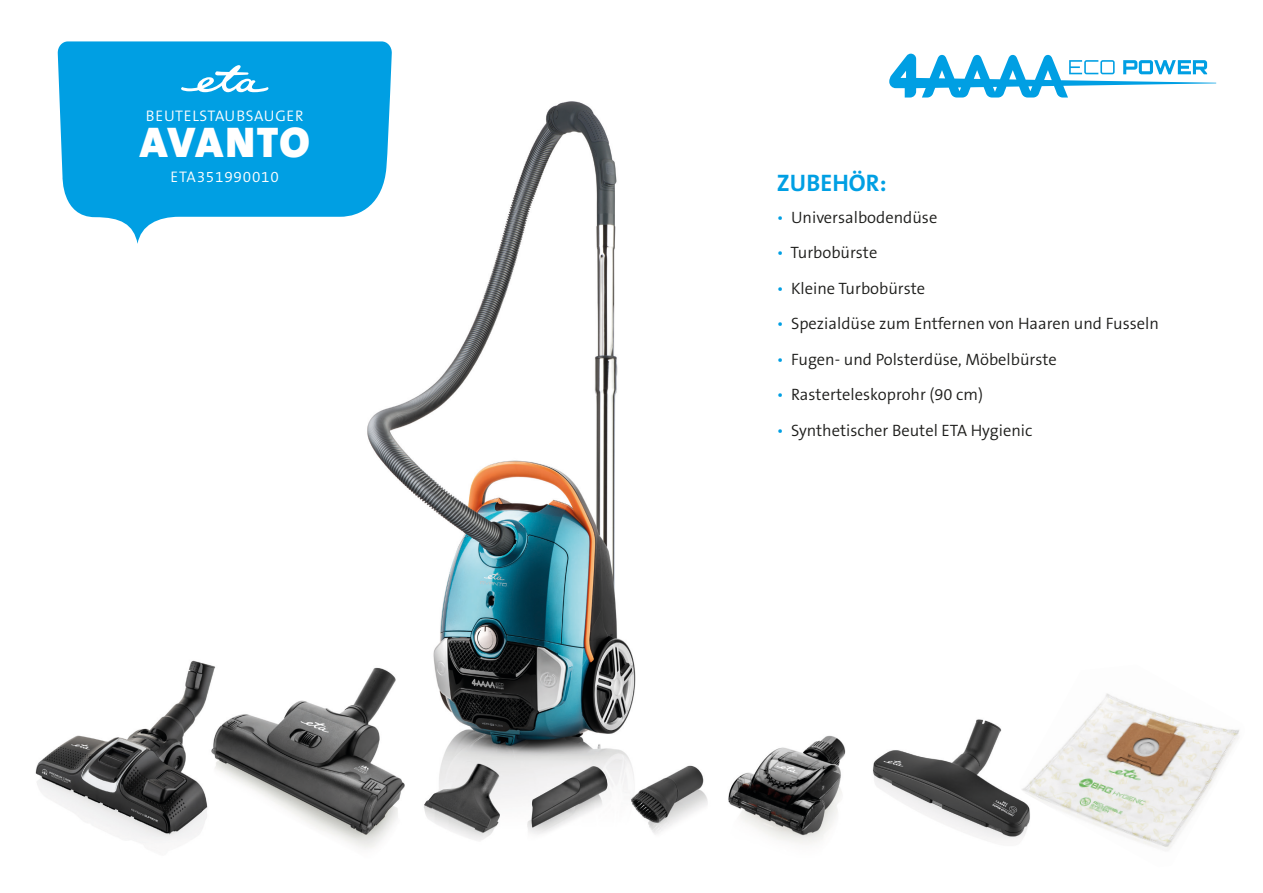
<style>
.page{position:relative;width:1263px;height:893px;background:#fff}
.page>*{position:absolute;margin:0;border:0;box-sizing:border-box;transform-origin:0 0}
.t1{font:900 43.2px "The Sans CE B9";letter-spacing:.02em;color:#fff}
.t2{font:700 24px "The Sans CE B7";color:#009fe3}
.t3{font:300 16.5px "The Sans CE B4";color:#1d1d1b}
.t4{font:300 15.45px "The Sans CE B4";letter-spacing:.05em;color:#fff}
.s1{color:#009fe3}
</style>
<div class="page">
<img style="left:35px;top:101px;width:981px;height:748px">
<svg style="left:58px;top:41px;width:334px;height:203px;fill:#009fe3"></svg>
<svg style="left:181px;top:65px;width:87px;height:27px"></svg>
<img style="left:1016px;top:693px;width:224px;height:156px">
<svg style="left:889px;top:54px;width:327px;height:44px"></svg>
<p class="t4" style="left:146px;top:107px;width:159px">BEUTELSTAUBSAUGER</p>
<p class="t1" style="left:140px;top:117px;width:172px">AVANTO</p>
<p class="t4" style="left:171px;top:169px;width:110px">ETA351990010</p>
<p class="t2" style="left:777px;top:170px;width:111px">ZUBEHÖR:</p>
<p class="t3" style="left:777px;top:208px;width:162px"><span class="s1">•</span> Universalbodendüse</p>
<p class="t3" style="left:777px;top:244px;width:102px"><span class="s1">•</span> Turbobürste</p>
<p class="t3" style="left:777px;top:279px;width:150px"><span class="s1">•</span> Kleine Turbobürste</p>
<p class="t3" style="left:777px;top:315px;width:383px"><span class="s1">•</span> Spezialdüse zum Entfernen von Haaren und Fusseln</p>
<p class="t3" style="left:777px;top:350px;width:281px"><span class="s1">•</span> Fugen- und Polsterdüse, Möbelbürste</p>
<p class="t3" style="left:777px;top:386px;width:208px"><span class="s1">•</span> Rasterteleskoprohr (90 cm)</p>
<p class="t3" style="left:777px;top:421px;width:257px"><span class="s1">•</span> Synthetischer Beutel ETA Hygienic</p>
</div>
